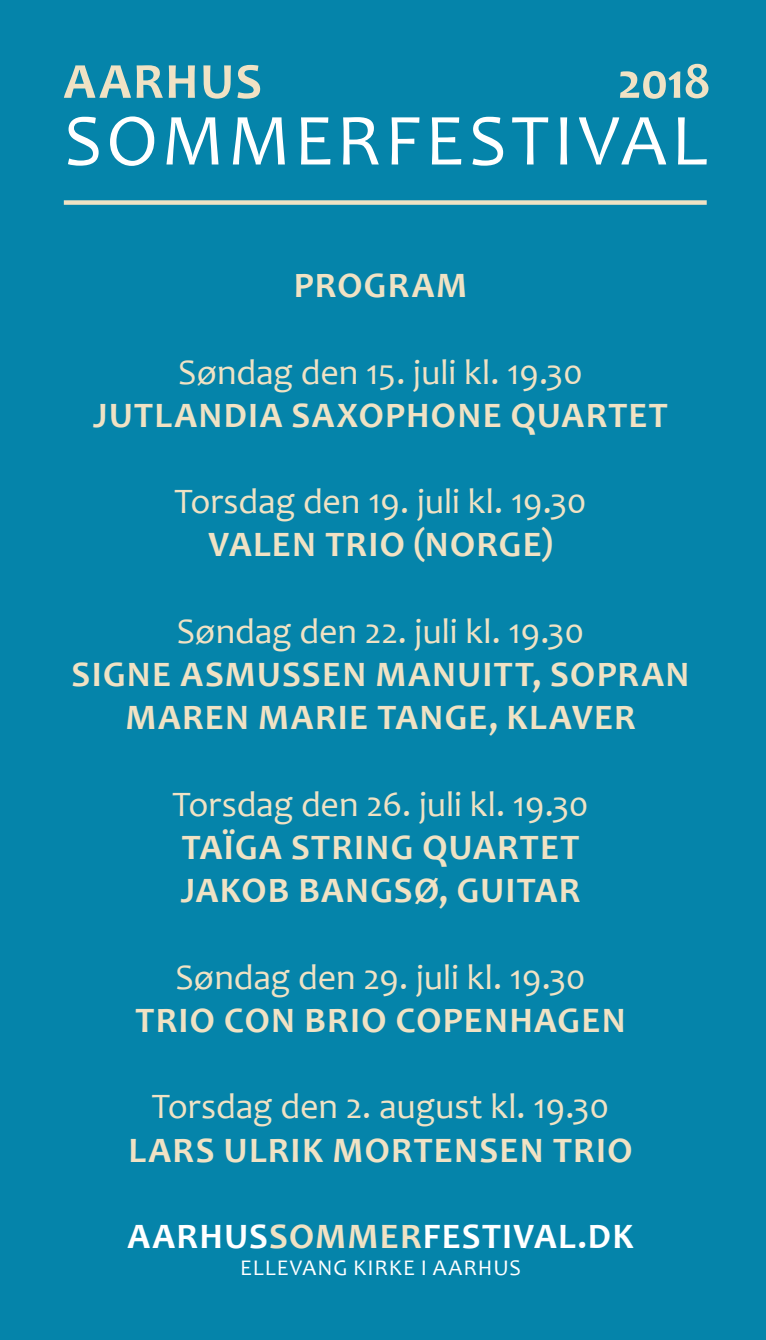
<style>
.page{position:relative;width:766px;height:1340px;background:#fff}
.page>*{position:absolute;margin:0;border:0;box-sizing:border-box;transform-origin:0 0}
.t1{font:700 36px/43.2px "Candara";letter-spacing:.035em;color:#f0e2c4;text-align:center}
.t2{font:36px "Candara";letter-spacing:-.005em;color:#f0e2c4}
.t3{font:700 36px "Candara";letter-spacing:.035em;color:#fff}
.t4{font:22.5px "Candara";letter-spacing:.04em;color:#fff}
.s1{color:#f0e2c4}
</style>
<div class="page">
<div style="left:0;top:0;width:765px;height:1339px;background:#0584aa"></div>
<svg style="left:68px;top:116px;width:638px;height:50px"></svg>
<svg style="left:64px;top:65px;width:196px;height:34px;background:#66abb4"></svg>
<svg style="left:619px;top:64px;width:89px;height:35px;background:#63a9b4"></svg>
<div style="left:64px;top:200px;width:642px;height:5px;background:#f0e2c4"></div>
<p class="t1" style="left:294px;top:263px;width:175px">PROGRAM</p>
<p class="t2" style="left:178px;top:349px;width:406px">Søndag den 15. juli kl. 19.30</p>
<p class="t1" style="left:93px;top:393px;width:576px">JUTLANDIA SAXOPHONE QUARTET</p>
<p class="t2" style="left:174px;top:479px;width:413px">Torsdag den 19. juli kl. 19.30</p>
<p class="t1" style="left:208px;top:522px;width:346px">VALEN TRIO (NORGE)</p>
<p class="t2" style="left:177px;top:608px;width:408px">Søndag den 22. juli kl. 19.30</p>
<p class="t1" style="left:72px;top:652px;width:619px">SIGNE ASMUSSEN MANUITT, SOPRAN<br>MAREN MARIE TANGE, KLAVER</p>
<p class="t2" style="left:172px;top:781px;width:417px">Torsdag den 26. juli kl. 19.30</p>
<p class="t1" style="left:181px;top:825px;width:401px;text-align:left">TAÏGA STRING QUARTET<br>JAKOB BANGSØ, GUITAR</p>
<p class="t2" style="left:175px;top:954px;width:411px">Søndag den 29. juli kl. 19.30</p>
<p class="t1" style="left:135px;top:998px;width:491px">TRIO CON BRIO COPENHAGEN</p>
<p class="t2" style="left:152px;top:1084px;width:458px">Torsdag den 2. august kl. 19.30</p>
<p class="t1" style="left:129px;top:1127px;width:505px">LARS ULRIK MORTENSEN TRIO</p>
<p class="t3" style="left:127px;top:1213px;width:507px">AARHUS<span class="s1">SOMMER</span>FESTIVAL.DK</p>
<p class="t4" style="left:240px;top:1253px;width:282px">ELLEVANG KIRKE I AARHUS</p>
</div>
